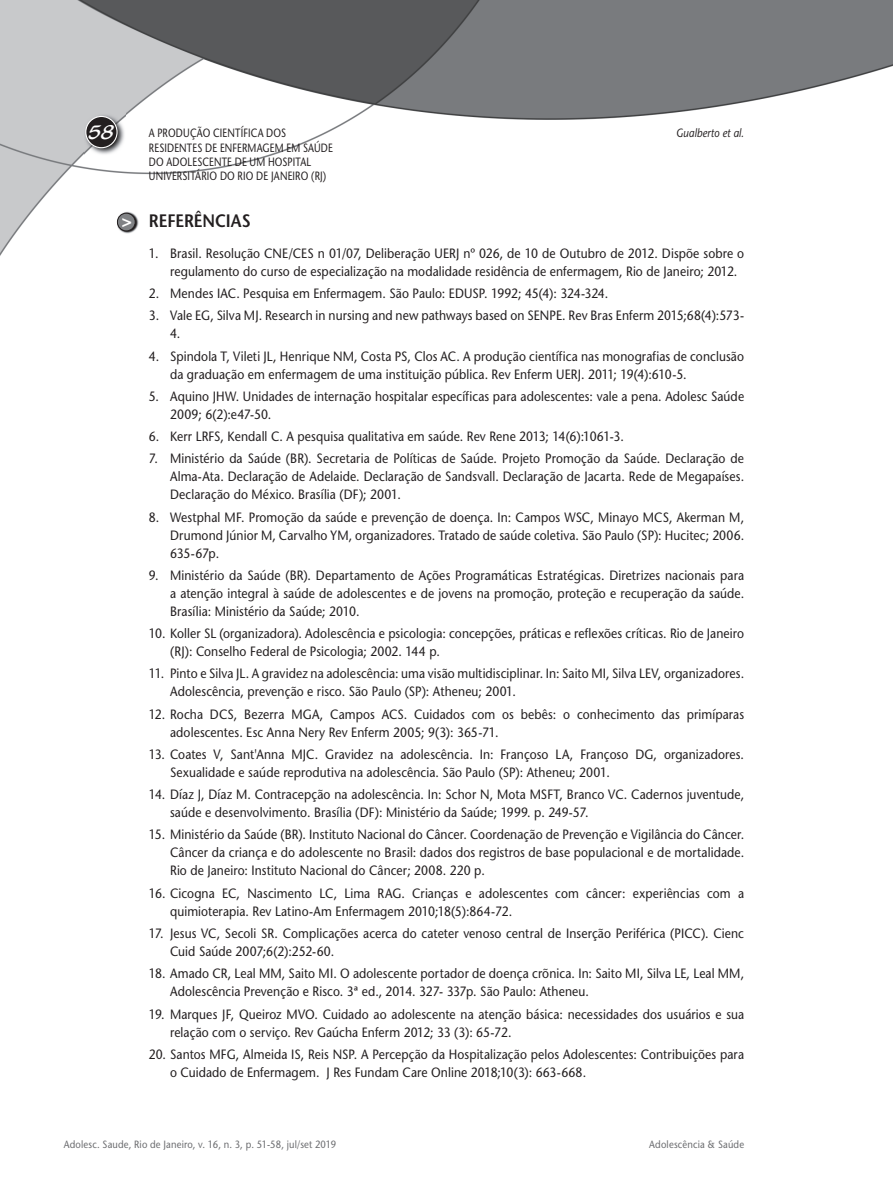
<style>
.page{position:relative;width:893px;height:1191px;background:#fff}
.page>*{position:absolute;margin:0;border:0;box-sizing:border-box;transform-origin:0 0}
.t1{font:21px "Blacklight D";color:#fff}
.t2{font:600 18px "Stone Sans";letter-spacing:-.005em;color:#231f20;scale:.9 1}
.t3{font:700 17.25px "Helvetica";color:#fff}
.t4{font:13.5px/18px "Stone Sans";letter-spacing:.005em;color:#231f20;scale:.9 1}
.t5{font:12px/14.4px "Stone Sans";letter-spacing:.02em;color:#231f20;scale:.8 1}
.t6{font:italic 12px "Stone Sans";letter-spacing:.01em;color:#231f20;scale:.85 1}
.t7{font:10.5px "Stone Sans";letter-spacing:.02em;color:#6c6d70;scale:.9 1}
</style>
<div class="page">
<img style="left:0;top:0;width:893px;height:256px">
<img style="left:84px;top:114px;width:41px;height:42px">
<div style="left:86px;top:116px;width:31px;height:32px;background:#231f20;border-radius:50%"></div>
<div style="left:85px;top:116px;width:33px;height:32px;border:1px solid #fff;border-radius:50%"></div>
<img style="left:117px;top:212px;width:21px;height:21px">
<div style="left:117px;top:213px;width:18px;height:18px;background:#808285;border-radius:50%"></div>
<div style="left:117px;top:213px;width:19px;height:18px;border:1px solid #231f20;border-radius:50%"></div>
<h1 class="t1" style="left:88px;top:119px;width:28px">58</h1>
<p class="t5" style="left:149px;top:126px;width:173px">A PRODUÇÃO CIENTÍFICA DOS</p>
<p class="t6" style="left:676px;top:126px;width:82px">Gualberto et al.</p>
<p class="t5" style="left:149px;top:140px;width:232px">RESIDENTES DE ENFERMAGEM EM SAÚDE<br>DO ADOLESCENTE DE UM HOSPITAL<br>UNIVERSITÁRIO DO RIO DE JANEIRO (RJ)</p>
<p class="t3" style="left:122px;top:210px;width:12px">&gt;</p>
<h2 class="t2" style="left:149px;top:210px;width:115px">REFERÊNCIAS</h2>
<p class="t4" style="left:170px;top:244px;width:639px;text-indent:-21px">1. Brasil. Resolução CNE/CES n 01/07, Deliberação UERJ nº 026, de 10 de Outubro de 2012. Dispõe sobre o regulamento do curso de especialização na modalidade residência de enfermagem, Rio de Janeiro; 2012.</p>
<p class="t4" style="left:149px;top:284px;width:512px">2. Mendes IAC. Pesquisa em Enfermagem. São Paulo: EDUSP. 1992; 45(4): 324-324.</p>
<p class="t4" style="left:170px;top:307px;width:639px;text-indent:-21px">3. Vale EG, Silva MJ. Research in nursing and new pathways based on SENPE. Rev Bras Enferm 2015;68(4):573-<br>4.</p>
<p class="t4" style="left:170px;top:347px;width:639px;text-indent:-21px">4. Spindola T, Vileti JL, Henrique NM, Costa PS, Clos AC. A produção científica nas monografias de conclusão da graduação em enfermagem de uma instituição pública. Rev Enferm UERJ. 2011; 19(4):610-5.</p>
<p class="t4" style="left:170px;top:387px;width:639px;text-indent:-21px">5. Aquino JHW. Unidades de internação hospitalar específicas para adolescentes: vale a pena. Adolesc Saúde<br>2009; 6(2):e47-50.</p>
<p class="t4" style="left:149px;top:427px;width:529px">6. Kerr LRFS, Kendall C. A pesquisa qualitativa em saúde. Rev Rene 2013; 14(6):1061-3.</p>
<p class="t4" style="left:170px;top:450px;width:639px;text-align:justify;text-indent:-21px">7. Ministério da Saúde (BR). Secretaria de Políticas de Saúde. Projeto Promoção da Saúde. Declaração de Alma-Ata. Declaração de Adelaide. Declaração de Sandsvall. Declaração de Jacarta. Rede de Megapaíses.<br>Declaração do México. Brasília (DF); 2001.</p>
<p class="t4" style="left:170px;top:508px;width:639px;text-align:justify;text-indent:-21px">8. Westphal MF. Promoção da saúde e prevenção de doença. In: Campos WSC, Minayo MCS, Akerman M, Drumond Júnior M, Carvalho YM, organizadores. Tratado de saúde coletiva. São Paulo (SP): Hucitec; 2006.<br>635-67p.</p>
<p class="t4" style="left:170px;top:566px;width:639px;text-align:justify;text-indent:-21px">9. Ministério da Saúde (BR). Departamento de Ações Programáticas Estratégicas. Diretrizes nacionais para a atenção integral à saúde de adolescentes e de jovens na promoção, proteção e recuperação da saúde.<br>Brasília: Ministério da Saúde; 2010.</p>
<p class="t4" style="left:170px;top:624px;width:639px;text-indent:-21px">10. Koller SL (organizadora). Adolescência e psicologia: concepções, práticas e reflexões críticas. Rio de Janeiro (RJ): Conselho Federal de Psicologia; 2002. 144 p.</p>
<p class="t4" style="left:170px;top:665px;width:639px;text-indent:-21px">11. Pinto e Silva JL. A gravidez na adolescência: uma visão multidisciplinar. In: Saito MI, Silva LEV, organizadores.<br>Adolescência, prevenção e risco. São Paulo (SP): Atheneu; 2001.</p>
<p class="t4" style="left:170px;top:705px;width:639px;text-indent:-21px">12. Rocha DCS, Bezerra MGA, Campos ACS. Cuidados com os bebês: o conhecimento das primíparas adolescentes. Esc Anna Nery Rev Enferm 2005; 9(3): 365-71.</p>
<p class="t4" style="left:170px;top:745px;width:639px;text-indent:-21px">13. Coates V, Sant'Anna MJC. Gravidez na adolescência. In: Françoso LA, Françoso DG, organizadores.<br>Sexualidade e saúde reprodutiva na adolescência. São Paulo (SP): Atheneu; 2001.</p>
<p class="t4" style="left:170px;top:785px;width:639px;text-indent:-21px">14. Díaz J, Díaz M. Contracepção na adolescência. In: Schor N, Mota MSFT, Branco VC. Cadernos juventude, saúde e desenvolvimento. Brasília (DF): Ministério da Saúde; 1999. p. 249-57.</p>
<p class="t4" style="left:170px;top:825px;width:639px;text-align:justify;text-indent:-21px">15. Ministério da Saúde (BR). Instituto Nacional do Câncer. Coordenação de Prevenção e Vigilância do Câncer.<br>Câncer da criança e do adolescente no Brasil: dados dos registros de base populacional e de mortalidade.<br>Rio de Janeiro: Instituto Nacional do Câncer; 2008. 220 p.</p>
<p class="t4" style="left:170px;top:884px;width:639px;text-indent:-21px">16. Cicogna EC, Nascimento LC, Lima RAG. Crianças e adolescentes com câncer: experiências com a quimioterapia. Rev Latino-Am Enfermagem 2010;18(5):864-72.</p>
<p class="t4" style="left:170px;top:924px;width:639px;text-indent:-21px">17. Jesus VC, Secoli SR. Complicações acerca do cateter venoso central de Inserção Periférica (PICC). Cienc<br>Cuid Saúde 2007;6(2):252-60.</p>
<p class="t4" style="left:170px;top:964px;width:639px;text-indent:-21px">18. Amado CR, Leal MM, Saito MI. O adolescente portador de doença crõnica. In: Saito MI, Silva LE, Leal MM,<br>Adolescência Prevenção e Risco. 3ª ed., 2014. 327- 337p. São Paulo: Atheneu.</p>
<p class="t4" style="left:170px;top:1004px;width:639px;text-indent:-21px">19. Marques JF, Queiroz MVO. Cuidado ao adolescente na atenção básica: necessidades dos usuários e sua relação com o serviço. Rev Gaúcha Enferm 2012; 33 (3): 65-72.</p>
<p class="t4" style="left:170px;top:1045px;width:639px;text-indent:-21px">20. Santos MFG, Almeida IS, Reis NSP. A Percepção da Hospitalização pelos Adolescentes: Contribuições para o Cuidado de Enfermagem. J Res Fundam Care Online 2018;10(3): 663-668.</p>
<p class="t7" style="left:64px;top:1138px;width:304px">Adolesc. Saude, Rio de Janeiro, v. 16, n. 3, p. 51-58, jul/set 2019</p>
<p class="t7" style="left:649px;top:1138px;width:107px">Adolescência &amp; Saúde</p>
</div>
